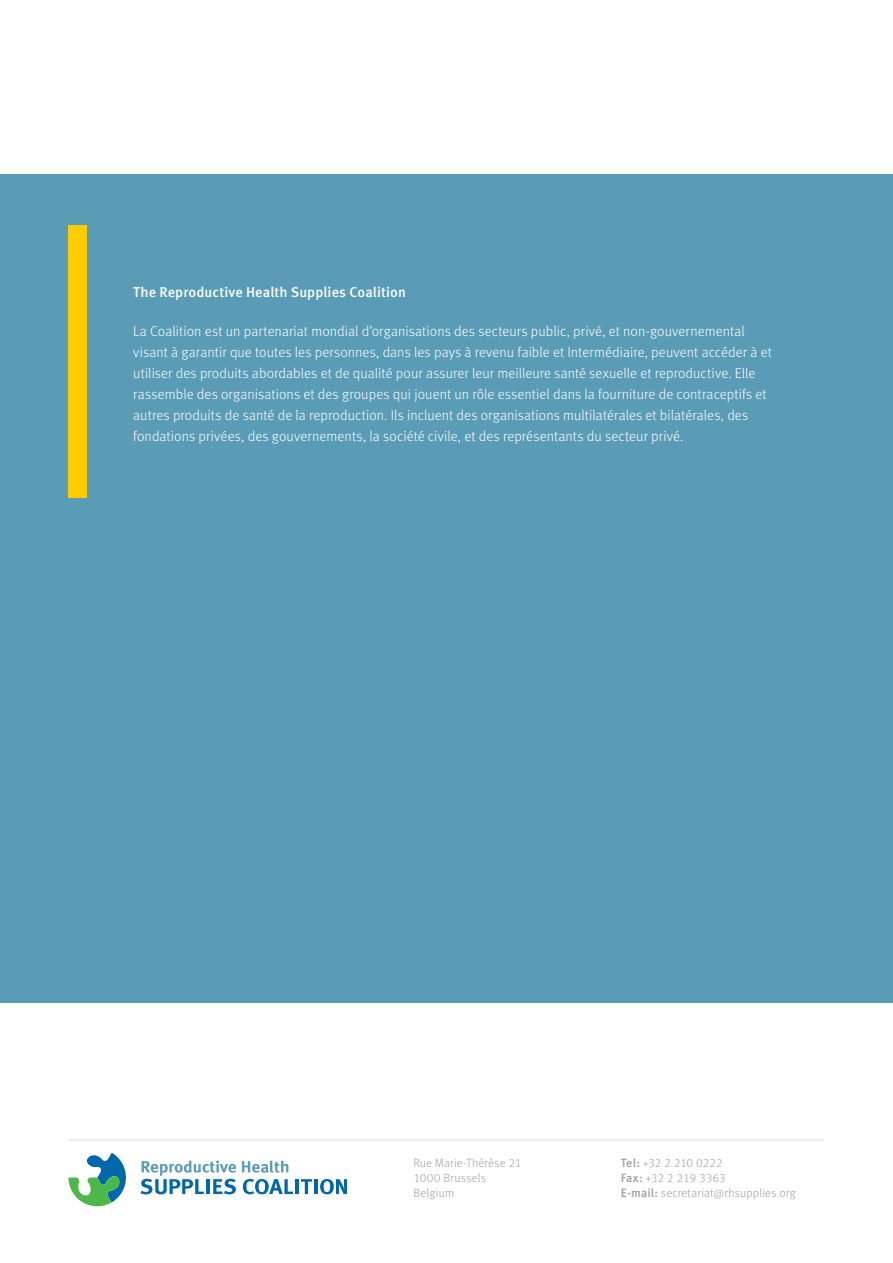
<style>
.page{position:relative;width:893px;height:1263px;background:#fff}
.page>*{position:absolute;margin:0;border:0;box-sizing:border-box;transform-origin:0 0}
.Copytext{font:300 14.25px/21px "Meta OT";letter-spacing:.005em;color:#fff}
.Copytext-2{font:500 14.25px "Meta OT";letter-spacing:.005em;color:#fff}
.Frontpage{font:300 12px "Meta OT";letter-spacing:.01em;color:#9d9fa2}
.Frontpage-2{font:300 12px "Meta OT";letter-spacing:-.025em;color:#9d9fa2}
.s1{font-weight:500}
</style>
<div class="page">
<div style="left:0;top:174px;width:893px;height:828px;background:#5a9cb6"></div>
<div style="left:68px;top:226px;width:18px;height:272px;background:#fc0"></div>
<hr style="left:68px;top:1139px;width:756px;height:1px;background:#dcdddf">
<svg style="left:242px;top:1160px;width:46px;height:13px"></svg>
<svg style="left:68px;top:1152px;width:58px;height:54px"></svg>
<svg style="left:141px;top:1160px;width:95px;height:34px"></svg>
<svg style="left:243px;top:1179px;width:50px;height:15px"></svg>
<hr style="left:295px;top:1179px;width:4px;height:15px;background:#0067aa">
<svg style="left:301px;top:1179px;width:11px;height:15px"></svg>
<hr style="left:314px;top:1179px;width:4px;height:15px;background:#0067aa">
<svg style="left:320px;top:1179px;width:27px;height:15px"></svg>
<p class="Copytext-2" style="left:133px;top:283px;width:274px">The Reproductive Health Supplies Coalition</p>
<p class="Copytext" style="left:133px;top:321px;width:640px">La Coalition est un partenariat mondial d’organisations des secteurs public, privé, et non-gouvernemental visant à garantir que toutes les personnes, dans les pays à revenu faible et Intermédiaire, peuvent accéder à et utiliser des produits abordables et de qualité pour assurer leur meilleure santé sexuelle et reproductive. Elle rassemble des organisations et des groupes qui jouent un rôle essentiel dans la fourniture de contraceptifs et autres produits de santé de la reproduction. Ils incluent des organisations multilatérales et bilatérales, des fondations privées, des gouvernements, la société civile, et des représentants du secteur privé.</p>
<p class="Frontpage" style="left:413px;top:1156px;width:110px">Rue Marie-Thérèse 21</p>
<p class="Frontpage" style="left:413px;top:1171px;width:74px">1000 Brussels</p>
<p class="Frontpage" style="left:413px;top:1186px;width:42px">Belgium</p>
<p class="Frontpage-2" style="left:621px;top:1156px;width:103px"><span class="s1">Tel:</span> +32 2 210 0222</p>
<p class="Frontpage-2" style="left:621px;top:1171px;width:106px"><span class="s1">Fax:</span> +32 2 219 3363</p>
<p class="Frontpage" style="left:621px;top:1186px;width:176px"><span class="s1">E-mail:</span> secretariat@rhsupplies.org</p>
</div>
